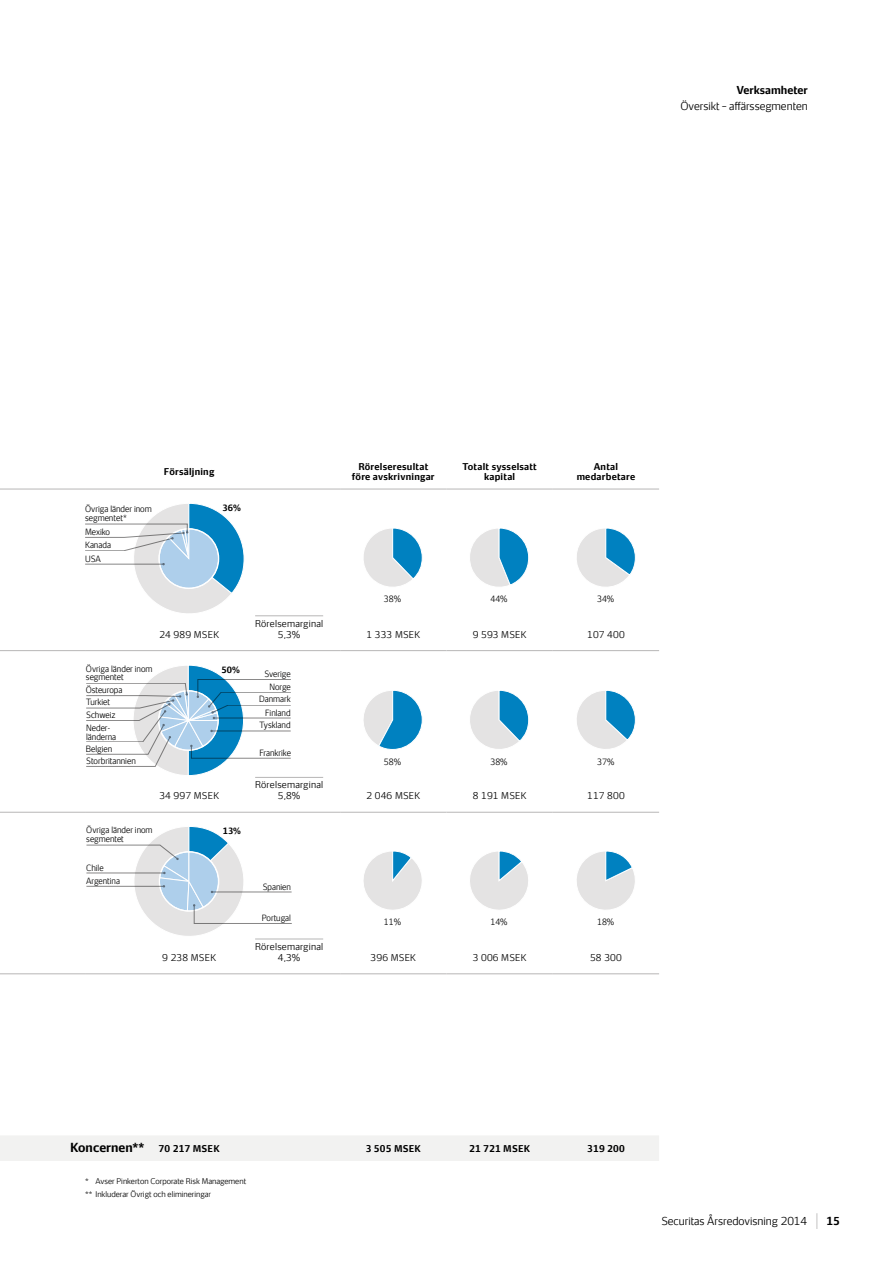
<style>
.page{position:relative;width:893px;height:1263px;background:#fff}
.page>*{position:absolute;margin:0;border:0;box-sizing:border-box;transform-origin:0 0}
.t1{font:700 12px "Securitas Sans TT";color:#000}
.t2{font:300 10.5px "Securitas Sans TT";color:#000}
.t3{font:700 10.5px "Securitas Sans TT";color:#000}
.t4{font:300 9px/11.2px "Securitas Sans TT";letter-spacing:.025em;color:#000;text-align:center}
.t5{font:700 9px/10.5px "Securitas Sans TT";letter-spacing:.025em;color:#000;text-align:center}
.t6{font:300 8.25px/12.9px "Securitas Sans TT";color:#000;scale:.94 1}
.t7{font:700 8.25px "Securitas Sans TT";color:#000}
.t8{font:300 7.5px/13.2px "Securitas Sans TT";color:#000}
.s1{font-size:9px}
</style>
<div class="page">
<div style="left:0;top:1136px;width:659px;height:25px;background:#f2f2f1"></div>
<hr style="left:0;top:489px;width:85px;height:1px;background:#b7b6b6">
<hr style="left:85px;top:489px;width:255px;height:1px;background:#b7b6b6">
<hr style="left:340px;top:489px;width:106px;height:1px;background:#b7b6b6">
<hr style="left:446px;top:489px;width:107px;height:1px;background:#b7b6b6">
<hr style="left:553px;top:489px;width:106px;height:1px;background:#b7b6b6">
<hr style="left:0;top:650px;width:85px;height:1px;background:#b7b6b6">
<hr style="left:85px;top:650px;width:255px;height:1px;background:#b7b6b6">
<hr style="left:340px;top:650px;width:106px;height:1px;background:#b7b6b6">
<hr style="left:446px;top:650px;width:107px;height:1px;background:#b7b6b6">
<hr style="left:553px;top:650px;width:106px;height:1px;background:#b7b6b6">
<hr style="left:0;top:812px;width:85px;height:1px;background:#b7b6b6">
<hr style="left:85px;top:812px;width:255px;height:1px;background:#b7b6b6">
<hr style="left:340px;top:812px;width:106px;height:1px;background:#b7b6b6">
<hr style="left:446px;top:812px;width:107px;height:1px;background:#b7b6b6">
<hr style="left:553px;top:812px;width:106px;height:1px;background:#b7b6b6">
<hr style="left:0;top:973px;width:85px;height:1px;background:#b7b6b6">
<hr style="left:85px;top:973px;width:255px;height:1px;background:#b7b6b6">
<hr style="left:340px;top:973px;width:106px;height:1px;background:#b7b6b6">
<hr style="left:446px;top:973px;width:107px;height:1px;background:#b7b6b6">
<hr style="left:553px;top:973px;width:106px;height:1px;background:#b7b6b6">
<hr style="left:255px;top:615px;width:68px;height:1px;background:#b7b6b6">
<hr style="left:255px;top:777px;width:68px;height:1px;background:#b7b6b6">
<hr style="left:255px;top:939px;width:68px;height:1px;background:#b7b6b6">
<svg style="left:85px;top:503px;width:159px;height:110px"></svg>
<svg style="left:364px;top:528px;width:59px;height:59px"></svg>
<svg style="left:470px;top:528px;width:59px;height:59px"></svg>
<svg style="left:577px;top:528px;width:59px;height:59px"></svg>
<svg style="left:363px;top:690px;width:60px;height:60px"></svg>
<svg style="left:470px;top:690px;width:59px;height:59px"></svg>
<svg style="left:577px;top:690px;width:59px;height:59px"></svg>
<svg style="left:363px;top:851px;width:59px;height:59px"></svg>
<svg style="left:470px;top:851px;width:58px;height:59px"></svg>
<svg style="left:577px;top:851px;width:58px;height:59px"></svg>
<svg style="left:86px;top:665px;width:205px;height:111px"></svg>
<svg style="left:86px;top:826px;width:206px;height:110px"></svg>
<svg style="left:817px;top:1213px;width:1px;height:16px"></svg>
<p class="t3" style="left:736px;top:80px;width:73px">Verksamheter</p>
<p class="t2" style="left:680px;top:97px;width:129px">Översikt – affärssegmenten</p>
<p class="t6" style="left:85px;top:503px;width:72px;line-height:9px">Övriga länder inom segmentet*</p>
<p class="t6" style="left:85px;top:538px;width:29px">Kanada</p>
<p class="t6" style="left:85px;top:525px;width:28px">Mexiko</p>
<p class="t6" style="left:85px;top:551px;width:18px">USA</p>
<p class="t5" style="left:164px;top:465px;width:52px">Försäljning</p>
<p class="t5" style="left:352px;top:460px;width:84px">Rörelseresultat före avskrivningar</p>
<p class="t5" style="left:462px;top:460px;width:76px">Totalt sysselsatt kapital</p>
<p class="t5" style="left:577px;top:460px;width:60px">Antal medarbetare</p>
<p class="t7" style="left:223px;top:501px;width:20px">36%</p>
<p class="t6" style="left:384px;top:592px;width:20px">38%</p>
<p class="t6" style="left:490px;top:592px;width:20px">44%</p>
<p class="t6" style="left:597px;top:592px;width:20px">34%</p>
<p class="t4" style="left:255px;top:616px;width:70px">Rörelsemarginal<br>5,3%</p>
<p class="t4" style="left:159px;top:628px;width:61px">24 989 MSEK</p>
<p class="t4" style="left:366px;top:628px;width:55px">1 333 MSEK</p>
<p class="t4" style="left:473px;top:628px;width:55px">9 593 MSEK</p>
<p class="t4" style="left:587px;top:628px;width:39px">107 400</p>
<p class="t6" style="left:86px;top:663px;width:72px;line-height:8.9px">Övriga länder inom segmentet</p>
<p class="t7" style="left:222px;top:662px;width:20px">50%</p>
<p class="t6" style="left:86px;top:682px;width:41px">Östeuropa</p>
<p class="t6" style="left:86px;top:695px;width:27px">Turkiet</p>
<p class="t6" style="left:86px;top:707px;width:33px">Schweiz</p>
<p class="t6" style="left:86px;top:722px;width:34px;line-height:8.9px">Neder&shy;länderna</p>
<p class="t6" style="left:86px;top:741px;width:29px">Belgien</p>
<p class="t6" style="left:86px;top:754px;width:54px">Storbritannien</p>
<p class="t6" style="left:259px;top:666px;width:35px;text-align:right">Sverige<br>Norge<br>Danmark<br>Finland</p>
<p class="t6" style="left:259px;top:745px;width:35px">Frankrike</p>
<p class="t6" style="left:259px;top:718px;width:35px">Tyskland</p>
<p class="t6" style="left:384px;top:754px;width:20px">58%</p>
<p class="t6" style="left:490px;top:754px;width:20px">38%</p>
<p class="t6" style="left:597px;top:754px;width:20px">37%</p>
<p class="t4" style="left:255px;top:778px;width:70px">Rörelsemarginal<br>5,8%</p>
<p class="t4" style="left:159px;top:789px;width:61px">34 997 MSEK</p>
<p class="t4" style="left:366px;top:789px;width:55px">2 046 MSEK</p>
<p class="t4" style="left:473px;top:789px;width:55px">8 191 MSEK</p>
<p class="t4" style="left:587px;top:789px;width:39px">117 800</p>
<p class="t6" style="left:86px;top:823px;width:72px">Övriga länder inom</p>
<p class="t7" style="left:223px;top:824px;width:20px">13%</p>
<p class="t6" style="left:86px;top:832px;width:42px">segmentet</p>
<p class="t6" style="left:86px;top:873px;width:37px">Argentina</p>
<p class="t6" style="left:86px;top:860px;width:20px">Chile</p>
<p class="t6" style="left:263px;top:879px;width:31px">Spanien</p>
<p class="t6" style="left:262px;top:910px;width:33px">Portugal</p>
<p class="t6" style="left:384px;top:915px;width:20px">11%</p>
<p class="t6" style="left:490px;top:915px;width:20px">14%</p>
<p class="t6" style="left:597px;top:915px;width:20px">18%</p>
<p class="t4" style="left:255px;top:940px;width:70px">Rörelsemarginal<br>4,3%</p>
<p class="t4" style="left:162px;top:951px;width:55px">9 238 MSEK</p>
<p class="t4" style="left:371px;top:951px;width:47px">396 MSEK</p>
<p class="t4" style="left:473px;top:951px;width:55px">3 006 MSEK</p>
<p class="t4" style="left:590px;top:951px;width:33px">58 300</p>
<h1 class="t1" style="left:70px;top:1137px;width:151px">Koncernen** <span class="s1">70 217 MSEK</span></h1>
<p class="t5" style="left:366px;top:1142px;width:57px">3 505 MSEK</p>
<p class="t5" style="left:469px;top:1142px;width:63px">21 721 MSEK</p>
<p class="t5" style="left:587px;top:1142px;width:39px">319 200</p>
<p class="t8" style="left:85px;top:1173px;width:163px">* Avser Pinkerton Corporate Risk Management ** Inkluderar Övrigt och elimineringar</p>
<p class="t2" style="left:661px;top:1212px;width:147px">Securitas Årsredovisning 2014</p>
<p class="t3" style="left:826px;top:1211px;width:15px">15</p>
</div>
